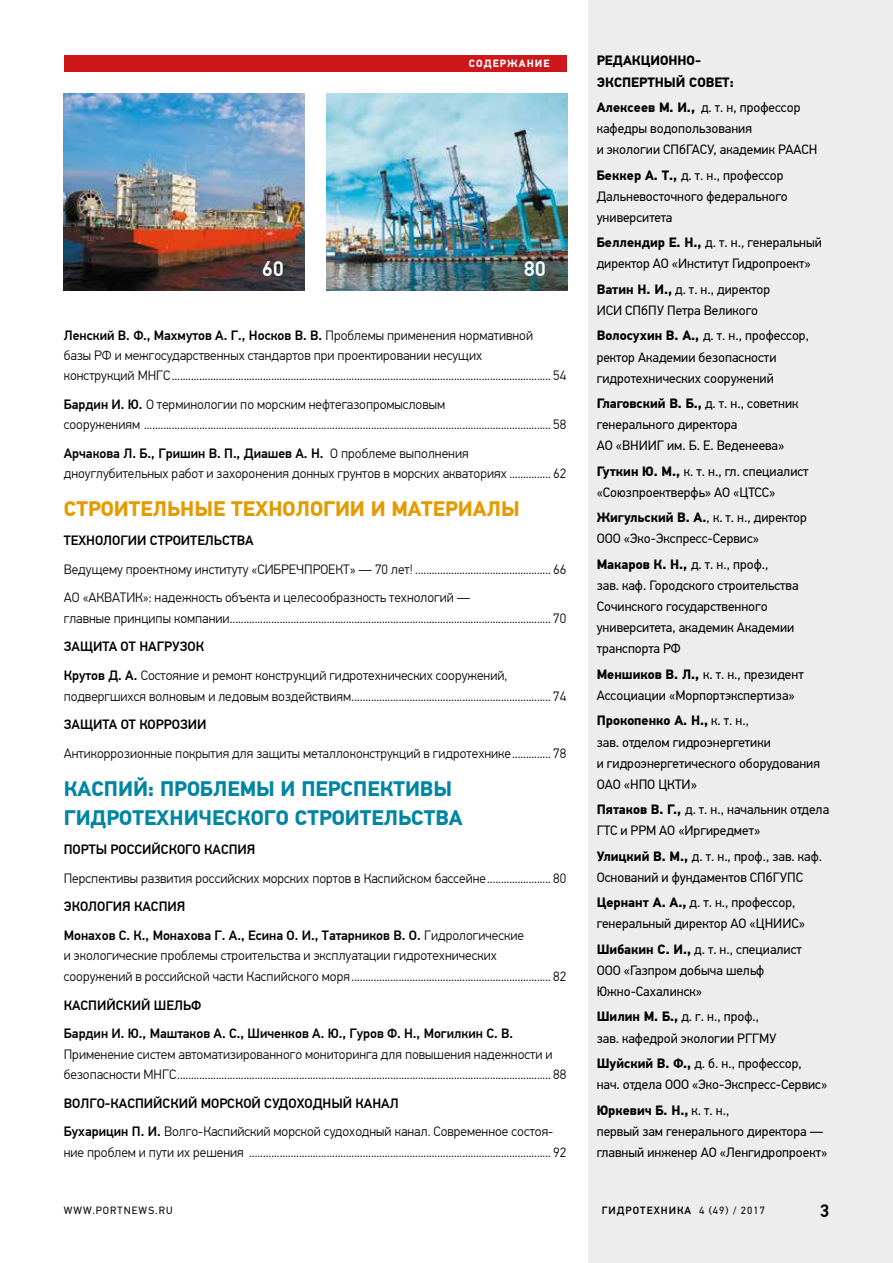
<style>
.page{position:relative;width:893px;height:1263px;background:#fff}
.page>*{position:absolute;margin:0;border:0;box-sizing:border-box;transform-origin:0 0}
.t1{font:700 21px/29.2px "PF Din Text Pro";color:#0085a3}
.t2{font:700 21px "PF Din Text Pro";color:#e49b00}
.t3{font:500 21px "PF Din Text Pro";color:#fff}
.t4{font:500 18px "PF Din Text Pro";color:#000}
.t5{font:300 13.5px/20.2px "PF Din Text Pro";color:#000}
.t6{font:13.5px/21.1px "PF Din Text Pro";color:#000}
.t7{font:500 13.5px/28.8px "PF Din Text Pro";color:#000}
.t8{font:700 13.5px/21.1px "PF Din Text Pro";color:#000}
.t9{font:500 10.5px "PF Din Text Pro";letter-spacing:.1em;color:#000}
.t10{font:10.5px "PF Din Text Pro";letter-spacing:.1em;color:#000}
.t11{font:700 10.5px "PF Din Text Pro";letter-spacing:.1em;color:#fff}
.s1{font-weight:700}
.s2{font-weight:500}
.s3{font-weight:300}
.s4{font-weight:400}
</style>
<div class="page">
<div style="left:588px;top:0;width:305px;height:1263px;background:#ededed"></div>
<div style="left:64px;top:55px;width:503px;height:16px;background:#cd171a"></div>
<img style="left:326px;top:94px;width:242px;height:197px">
<img style="left:64px;top:94px;width:241px;height:197px">
<p class="t11" style="left:469px;top:57px;width:82px">СОДЕРЖАНИЕ</p>
<p class="t8" style="left:597px;top:51px;width:139px">РЕДАКЦИОННО-<br>ЭКСПЕРТНЫЙ СОВЕТ:</p>
<p class="t6" style="left:597px;top:97px;width:222px"><span class="s1">Алексеев М. И.,</span> д. т. н, профессор кафедры водопользования<br>и экологии СПбГАСУ, академик РААСН</p>
<p class="t6" style="left:597px;top:165px;width:193px"><span class="s1">Беккер А. Т.,</span> д. т. н., профессор<br>Дальневосточного федерального университета</p>
<p class="t6" style="left:597px;top:232px;width:227px"><span class="s1">Беллендир Е. Н.,</span> д. т. н., генеральный директор АО «Институт Гидропроект»</p>
<p class="t6" style="left:597px;top:279px;width:175px"><span class="s1">Ватин Н. И.,</span> д. т. н., директор<br>ИСИ СПбПУ Петра Великого</p>
<p class="t6" style="left:597px;top:325px;width:214px"><span class="s1">Волосухин В. А.,</span> д. т. н., профессор, ректор Академии безопасности гидротехнических сооружений</p>
<p class="t6" style="left:597px;top:393px;width:203px"><span class="s1">Глаговский В. Б.,</span> д. т. н., советник генерального директора<br>АО «ВНИИГ им. Б. Е. Веденеева»</p>
<p class="t6" style="left:597px;top:461px;width:213px"><span class="s1">Гуткин Ю. М.,</span> к. т. н., гл. специалист «Союзпроектверфь» АО «ЦТСС»</p>
<p class="t6" style="left:597px;top:507px;width:212px"><span class="s1">Жигульский В. А.</span>, к. т. н., директор<br>ООО «Эко-Экспресс-Сервис»</p>
<p class="t6" style="left:597px;top:554px;width:203px"><span class="s1">Макаров К. Н.,</span> д. т. н., проф.,<br>зав. каф. Городского строительства<br>Сочинского государственного университета, академик Академии транспорта РФ</p>
<p class="t6" style="left:597px;top:664px;width:208px"><span class="s1">Меншиков В. Л.,</span> к. т. н., президент<br>Ассоциации «Морпортэкспертиза»</p>
<p class="t6" style="left:597px;top:710px;width:225px"><span class="s1">Прокопенко А. Н.,</span> к. т. н.,<br>зав. отделом гидроэнергетики<br>и гидроэнергетического оборудования<br>ОАО «НПО ЦКТИ»</p>
<p class="t6" style="left:597px;top:799px;width:234px"><span class="s1">Пятаков В. Г.,</span> д. т. н., начальник отдела<br>ГТС и РРМ АО «Иргиредмет»</p>
<p class="t6" style="left:597px;top:846px;width:227px"><span class="s1">Улицкий В. М.,</span> д. т. н., проф., зав. каф.<br>Оснований и фундаментов СПбГУПС</p>
<p class="t6" style="left:597px;top:892px;width:210px"><span class="s1">Цернант А. А.,</span> д. т. н., профессор, генеральный директор АО «ЦНИИС»</p>
<p class="t6" style="left:597px;top:939px;width:207px"><span class="s1">Шибакин С. И.,</span> д. т. н., специалист<br>ООО «Газпром добыча шельф<br>Южно-Сахалинск»</p>
<p class="t6" style="left:597px;top:1006px;width:181px"><span class="s1">Шилин М. Б.,</span> д. г. н., проф., зав. кафедрой экологии РГГМУ</p>
<p class="t6" style="left:597px;top:1053px;width:232px"><span class="s1">Шуйский В. Ф.,</span> д. б. н., профессор, нач. отдела ООО «Эко-Экспресс-Сервис»</p>
<p class="t6" style="left:597px;top:1099px;width:232px"><span class="s1">Юркевич Б. Н.,</span> к. т. н.,<br>первый зам генерального директора — главный инженер АО «Ленгидропроект»</p>
<h1 class="t3" style="left:262px;top:256px;width:24px">60</h1>
<h1 class="t3" style="left:524px;top:256px;width:24px">80</h1>
<p class="t5" style="left:64px;top:325px;width:504px"><span class="s2">Ленский В. Ф., Махмутов А. Г., Носков В. В.</span> Проблемы применения нормативной<br>базы РФ и межгосударственных стандартов при проектировании несущих<br>конструкций МНГС......................................................................................................................................... 54</p>
<p class="t5" style="left:64px;top:394px;width:504px"><span class="s2">Бардин И. Ю.</span> О терминологии по морским нефтегазопромысловым<br>сооружениям ................................................................................................................................................... 58</p>
<p class="t5" style="left:64px;top:443px;width:504px"><span class="s2">Арчакова Л. Б., Гришин В. П., Диашев А. Н.</span> О проблеме выполнения дноуглубительных работ и захоронения донных грунтов в морских акваториях ............... 62</p>
<h1 class="t2" style="left:64px;top:496px;width:457px">СТРОИТЕЛЬНЫЕ ТЕХНОЛОГИИ И МАТЕРИАЛЫ</h1>
<p class="t7" style="left:64px;top:526px;width:191px">ТЕХНОЛОГИИ СТРОИТЕЛЬСТВА</p>
<p class="t5" style="left:64px;top:555px;width:504px;line-height:28.8px">Ведущему проектному институту «СИБРЕЧПРОЕКТ» — 70 лет! ................................................. 66<br>АО «АКВАТИК»: надежность объекта и целесообразность технологий —</p>
<p class="t5" style="left:64px;top:608px;width:504px">главные принципы компании.................................................................................................................... 70</p>
<p class="t5" style="left:64px;top:633px;width:445px;line-height:28.8px"><span class="s2">ЗАЩИТА ОТ НАГРУЗОК<br>Крутов Д. А.</span> Состояние и ремонт конструкций гидротехнических сооружений,</p>
<p class="t5" style="left:64px;top:686px;width:504px">подвергшихся волновым и ледовым воздействиям........................................................................ 74</p>
<p class="t7" style="left:64px;top:710px;width:144px">ЗАЩИТА ОТ КОРРОЗИИ</p>
<p class="t5" style="left:64px;top:743px;width:504px">Антикоррозионные покрытия для защиты металлоконструкций в гидротехнике.............. 78</p>
<h1 class="t1" style="left:64px;top:774px;width:400px">КАСПИЙ: ПРОБЛЕМЫ И ПЕРСПЕКТИВЫ<br>ГИДРОТЕХНИЧЕСКОГО СТРОИТЕЛЬСТВА</h1>
<p class="t7" style="left:64px;top:835px;width:193px">ПОРТЫ РОССИЙСКОГО КАСПИЯ</p>
<p class="t5" style="left:64px;top:868px;width:504px">Перспективы развития российских морских портов в Каспийском бассейне....................... 80</p>
<p class="t7" style="left:64px;top:892px;width:462px">ЭКОЛОГИЯ КАСПИЯ<br>Монахов С. К., Монахова Г. А., Есина О. И., Татарников В. О. <span class="s3">Гидрологические</span></p>
<p class="t5" style="left:64px;top:946px;width:504px">и экологические проблемы строительства и эксплуатации гидротехнических сооружений в российской части Каспийского моря ........................................................................ 82</p>
<p class="t7" style="left:64px;top:991px;width:451px">КАСПИЙСКИЙ ШЕЛЬФ<br>Бардин И. Ю., Маштаков А. С., Шиченков А. Ю., Гуров Ф. Н., Могилкин С. В.</p>
<p class="t5" style="left:64px;top:1044px;width:504px">Применение систем автоматизированного мониторинга для повышения надежности и безопасности МНГС....................................................................................................................................... 88</p>
<p class="t5" style="left:64px;top:1089px;width:491px;line-height:28.8px"><span class="s2">ВОЛГО-КАСПИЙСКИЙ МОРСКОЙ СУДОХОДНЫЙ КАНАЛ<br>Бухарицин П. И.</span> Волго-Каспийский морской судоходный канал. Современное состоя-</p>
<p class="t5" style="left:64px;top:1142px;width:504px">ние проблем и пути их решения ............................................................................................................. 92</p>
<p class="t10" style="left:64px;top:1204px;width:110px">WWW.PORTNEWS.RU</p>
<p class="t9" style="left:602px;top:1204px;width:165px">ГИДРОТЕХНИКА <span class="s4">4 (49) / 2017</span></p>
<h2 class="t4" style="left:820px;top:1199px;width:11px">3</h2>
</div>
